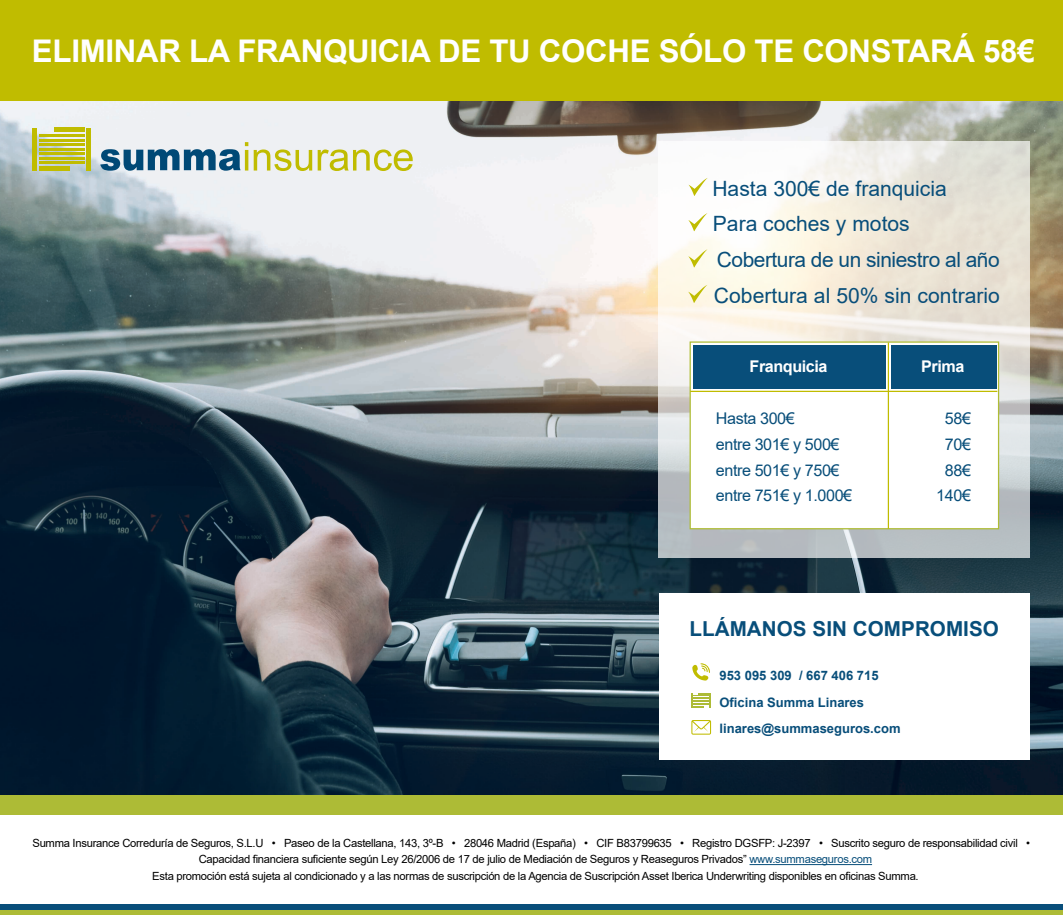
<style>
.page{position:relative;width:1063px;height:915px;background:#fff}
.page>*{position:absolute;margin:0;border:0;box-sizing:border-box;transform-origin:0 0}
.t1{font:700 31.25px "Arial";letter-spacing:-.01em;color:#fff}
.t2{font:21.12px/35.5px "Arial";color:#084e7a}
.t3{font:20.88px "Arial";letter-spacing:-.025em;color:#084e7a}
.t4{font:700 20.62px "Arial";letter-spacing:.005em;color:#084e7a}
.t5{font:16.12px/25.5px "Arial";letter-spacing:-.025em;color:#084e7a}
.t6{font:700 16.12px "Arial";letter-spacing:-.025em;color:#fff}
.t7{font:700 13px/27.2px "Arial";color:#084e7a}
.t8{font:11.25px "Arial";letter-spacing:-.025em;color:#000001}
.s1{color:#084e7a}
</style>
<div class="page">
<img style="left:0;top:101px;width:1063px;height:695px">
<svg style="left:659px;top:142px;width:371px;height:416px"></svg>
<svg style="left:688px;top:285px;width:19px;height:18px"></svg>
<svg style="left:688px;top:249px;width:19px;height:18px"></svg>
<svg style="left:688px;top:213px;width:19px;height:18px"></svg>
<svg style="left:689px;top:178px;width:19px;height:18px"></svg>
<div style="left:690px;top:341px;width:309px;height:188px;background:#fff;border:1px solid #afbd35"></div>
<div style="left:891px;top:345px;width:105px;height:44px;background:#084e7a"></div>
<div style="left:693px;top:345px;width:192px;height:44px;background:#084e7a"></div>
<div style="left:659px;top:594px;width:371px;height:166px;background:#fff"></div>
<div style="left:0;top:0;width:1063px;height:101px;background:#c0bc00"></div>
<hr style="left:750px;top:864px;width:122px;height:1px;background:#084e7a">
<hr style="left:690px;top:391px;width:307px;height:1px;background:#c0bc00">
<hr style="left:888px;top:342px;width:1px;height:187px;background:#c0bc00">
<div style="left:0;top:796px;width:1063px;height:19px;background:#adbb36"></div>
<div style="left:0;top:909px;width:1063px;height:6px;background:#adbb36"></div>
<div style="left:0;top:904px;width:1063px;height:5px;background:#084e7a"></div>
<svg style="left:254px;top:149px;width:58px;height:22px"></svg>
<svg style="left:318px;top:149px;width:95px;height:22px;background:#dbdb92"></svg>
<svg style="left:100px;top:142px;width:148px;height:29px;background:#82a4b6"></svg>
<hr style="left:39px;top:134px;width:45px;height:3px;background:#c0bc00">
<hr style="left:39px;top:139px;width:45px;height:2px;background:#c0bc00">
<hr style="left:39px;top:144px;width:45px;height:2px;background:#c0bc00">
<hr style="left:39px;top:148px;width:45px;height:2px;background:#c0bc00">
<hr style="left:39px;top:153px;width:45px;height:2px;background:#c0bc00">
<hr style="left:39px;top:157px;width:45px;height:2px;background:#c0bc00">
<hr style="left:39px;top:162px;width:45px;height:2px;background:#c0bc00">
<hr style="left:39px;top:166px;width:30px;height:4px;background:#c0bc00">
<hr style="left:54px;top:128px;width:30px;height:4px;background:#c0bc00">
<hr style="left:87px;top:128px;width:4px;height:43px;background:#c0bc00">
<div style="left:32px;top:128px;width:5px;height:43px;background:#c0bc00"></div>
<svg style="left:691px;top:693px;width:20px;height:14px"></svg>
<svg style="left:691px;top:720px;width:20px;height:15px"></svg>
<svg style="left:692px;top:663px;width:18px;height:18px"></svg>
<h1 class="t1" style="left:32px;top:29px;width:1004px">ELIMINAR LA FRANQUICIA DE TU COCHE SÓLO TE CONSTARÁ 58€</h1>
<h2 class="t2" style="left:712px;top:170px;width:236px">Hasta 300€ de franquicia<br>Para coches y motos</h2>
<h3 class="t3" style="left:717px;top:245px;width:284px">Cobertura de un siniestro al año</h3>
<h2 class="t2" style="left:714px;top:278px;width:288px">Cobertura al 50% sin contrario</h2>
<h3 class="t6" style="left:750px;top:355px;width:80px">Franquicia</h3>
<h3 class="t6" style="left:921px;top:355px;width:45px">Prima</h3>
<h3 class="t5" style="left:716px;top:406px;width:138px">Hasta 300€<br>entre 301€ y 500€ entre 501€ y 750€ entre 751€ y 1.000€</h3>
<h3 class="t5" style="left:936px;top:406px;width:36px;text-align:center">58€<br>70€<br>88€<br>140€</h3>
<h3 class="t4" style="left:689px;top:614px;width:311px">LLÁMANOS SIN COMPROMISO</h3>
<p class="t7" style="left:720px;top:662px;width:161px">953 095 309 / 667 406 715<br>Oficina Summa Linares</p>
<p class="t7" style="left:720px;top:715px;width:183px">linares@summaseguros.com</p>
<p class="t8" style="left:32px;top:835px;width:999px">Summa Insurance Correduría de Seguros, S.L.U • Paseo de la Castellana, 143, 3º-B • 28046 Madrid (España) • CIF B83799635 • Registro DGSFP: J-2397 • Suscrito seguro de responsabilidad civil •</p>
<p class="t8" style="left:199px;top:852px;width:675px">Capacidad financiera suficiente según Ley 26/2006 de 17 de julio de Mediación de Seguros y Reaseguros Privados” <span class="s1">www.summaseguros.com</span></p>
<p class="t8" style="left:152px;top:868px;width:768px">Esta promoción está sujeta al condicionado y a las normas de suscripción de la Agencia de Suscripción Asset Iberica Underwriting disponibles en oficinas Summa.</p>
</div>
